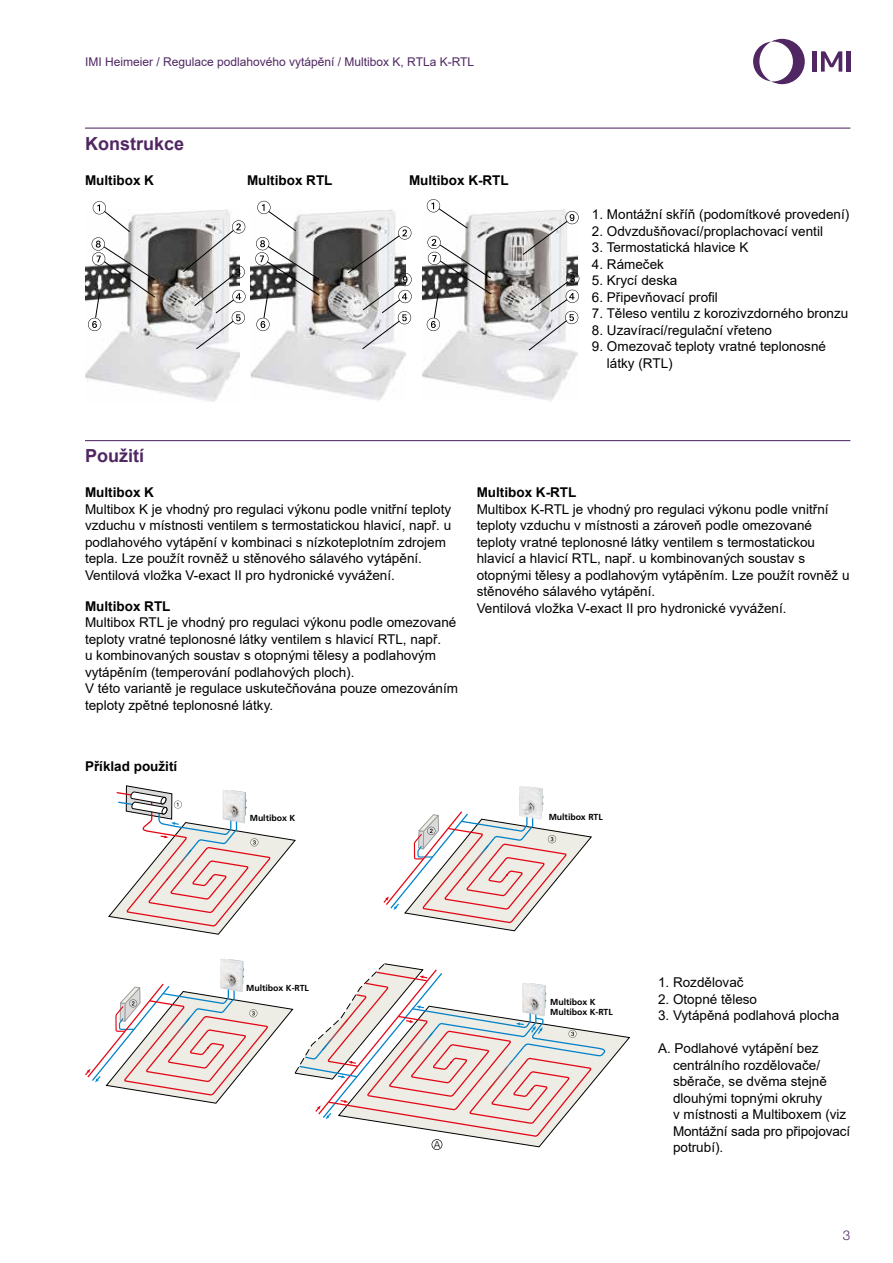
<style>
.page{position:relative;width:893px;height:1263px;background:#fff}
.page>*{position:absolute;margin:0;border:0;box-sizing:border-box;transform-origin:0 0}
.t1{font:700 18px "Arial";color:#502763}
.t2{font:13.5px/16.5px "Arial";color:#000}
.t3{font:700 13.5px "Arial";color:#000}
.t4{font:300 13.5px "Helvetica Neue LTW1 G";color:#502763}
.t5{font:12px "Arial";color:#502763}
.t6{font:300 10.05px "Frutiger";color:#000}
.t7{font:700 8.7px/9.9px "Frutiger";letter-spacing:-.005em;color:#000}
</style>
<div class="page">
<svg style="left:753px;top:39px;width:52px;height:45px"></svg>
<hr style="left:813px;top:51px;width:4px;height:21px;background:#502763">
<hr style="left:846px;top:51px;width:4px;height:21px;background:#502763">
<svg style="left:821px;top:51px;width:21px;height:21px"></svg>
<hr style="left:85px;top:128px;width:765px;height:1px;background:#502763">
<hr style="left:85px;top:440px;width:765px;height:1px;background:#502763">
<img style="left:423px;top:210px;width:154px;height:191px">
<img style="left:250px;top:210px;width:155px;height:191px">
<img style="left:85px;top:210px;width:154px;height:192px">
<svg style="left:522px;top:211px;width:57px;height:45px"></svg>
<svg style="left:182px;top:220px;width:64px;height:130px"></svg>
<svg style="left:347px;top:226px;width:65px;height:124px"></svg>
<svg style="left:427px;top:199px;width:41px;height:30px"></svg>
<svg style="left:528px;top:272px;width:51px;height:79px"></svg>
<svg style="left:88px;top:201px;width:68px;height:130px"></svg>
<svg style="left:255px;top:201px;width:65px;height:130px"></svg>
<svg style="left:427px;top:236px;width:65px;height:95px"></svg>
<svg style="left:85px;top:785px;width:545px;height:365px"></svg>
<p class="t5" style="left:85px;top:54px;width:391px">IMI Heimeier / Regulace podlahového vytápění / Multibox K, RTLa K-RTL</p>
<h1 class="t1" style="left:85px;top:131px;width:101px">Konstrukce</h1>
<p class="t3" style="left:85px;top:171px;width:70px">Multibox K</p>
<p class="t3" style="left:247px;top:171px;width:87px">Multibox RTL</p>
<p class="t3" style="left:409px;top:171px;width:101px">Multibox K-RTL</p>
<p class="t2" style="left:592px;top:206px;width:259px">1. Montážní skříň (podomítkové provedení)</p>
<p class="t2" style="left:592px;top:223px;width:233px">2. Odvzdušňovací/proplachovací ventil</p>
<p class="t2" style="left:592px;top:239px;width:158px">3. Termostatická hlavice K</p>
<p class="t2" style="left:592px;top:256px;width:74px">4. Rámeček</p>
<p class="t2" style="left:592px;top:272px;width:87px">5. Krycí deska</p>
<p class="t2" style="left:592px;top:289px;width:128px">6. Připevňovací profil</p>
<p class="t2" style="left:592px;top:305px;width:258px">7. Těleso ventilu z korozivzdorného bronzu</p>
<p class="t2" style="left:592px;top:322px;width:182px">8. Uzavírací/regulační vřeteno</p>
<p class="t2" style="left:607px;top:338px;width:221px;text-indent:-15px">9. Omezovač teploty vratné teplonosné látky (RTL)</p>
<h1 class="t1" style="left:85px;top:443px;width:61px">Použití</h1>
<p class="t3" style="left:85px;top:483px;width:70px">Multibox K</p>
<p class="t2" style="left:85px;top:501px;width:368px">Multibox K je vhodný pro regulaci výkonu podle vnitřní teploty vzduchu v místnosti ventilem s termostatickou hlavicí, např. u podlahového vytápění v kombinaci s nízkoteplotním zdrojem tepla. Lze použít rovněž u stěnového sálavého vytápění.<br>Ventilová vložka V-exact II pro hydronické vyvážení.</p>
<p class="t3" style="left:85px;top:596px;width:87px">Multibox RTL</p>
<p class="t2" style="left:85px;top:614px;width:374px">Multibox RTL je vhodný pro regulaci výkonu podle omezované teploty vratné teplonosné látky ventilem s hlavicí RTL, např.<br>u kombinovaných soustav s otopnými tělesy a podlahovým vytápěním (temperování podlahových ploch).<br>V této variantě je regulace uskutečňována pouze omezováním teploty zpětné teplonosné látky.</p>
<p class="t3" style="left:85px;top:757px;width:94px">Příklad použití</p>
<p class="t3" style="left:477px;top:483px;width:101px">Multibox K-RTL</p>
<p class="t2" style="left:477px;top:501px;width:374px">Multibox K-RTL je vhodný pro regulaci výkonu podle vnitřní teploty vzduchu v místnosti a zároveň podle omezované teploty vratné teplonosné látky ventilem s termostatickou hlavicí a hlavicí RTL, např. u kombinovaných soustav s otopnými tělesy a podlahovým vytápěním. Lze použít rovněž u stěnového sálavého vytápění.<br>Ventilová vložka V-exact II pro hydronické vyvážení.</p>
<p class="t7" style="left:250px;top:813px;width:47px">Multibox K</p>
<p class="t7" style="left:549px;top:812px;width:56px">Multibox RTL</p>
<p class="t7" style="left:246px;top:983px;width:64px">Multibox K-RTL</p>
<p class="t6" style="left:434px;top:1138px;width:8px">A</p>
<p class="t7" style="left:550px;top:997px;width:64px">Multibox K<br>Multibox K-RTL</p>
<p class="t2" style="left:658px;top:974px;width:87px">1. Rozdělovač</p>
<p class="t2" style="left:658px;top:991px;width:101px">2. Otopné těleso</p>
<p class="t2" style="left:658px;top:1007px;width:183px">3. Vytápěná podlahová plocha</p>
<p class="t2" style="left:673px;top:1040px;width:179px;text-indent:-15px">A. Podlahové vytápění bez centrálního rozdělovače/ sběrače, se dvěma stejně dlouhými topnými okruhy<br>v místnosti a Multiboxem (viz<br>Montážní sada pro připojovací potrubí).</p>
<p class="t4" style="left:843px;top:1226px;width:9px">3</p>
</div>
